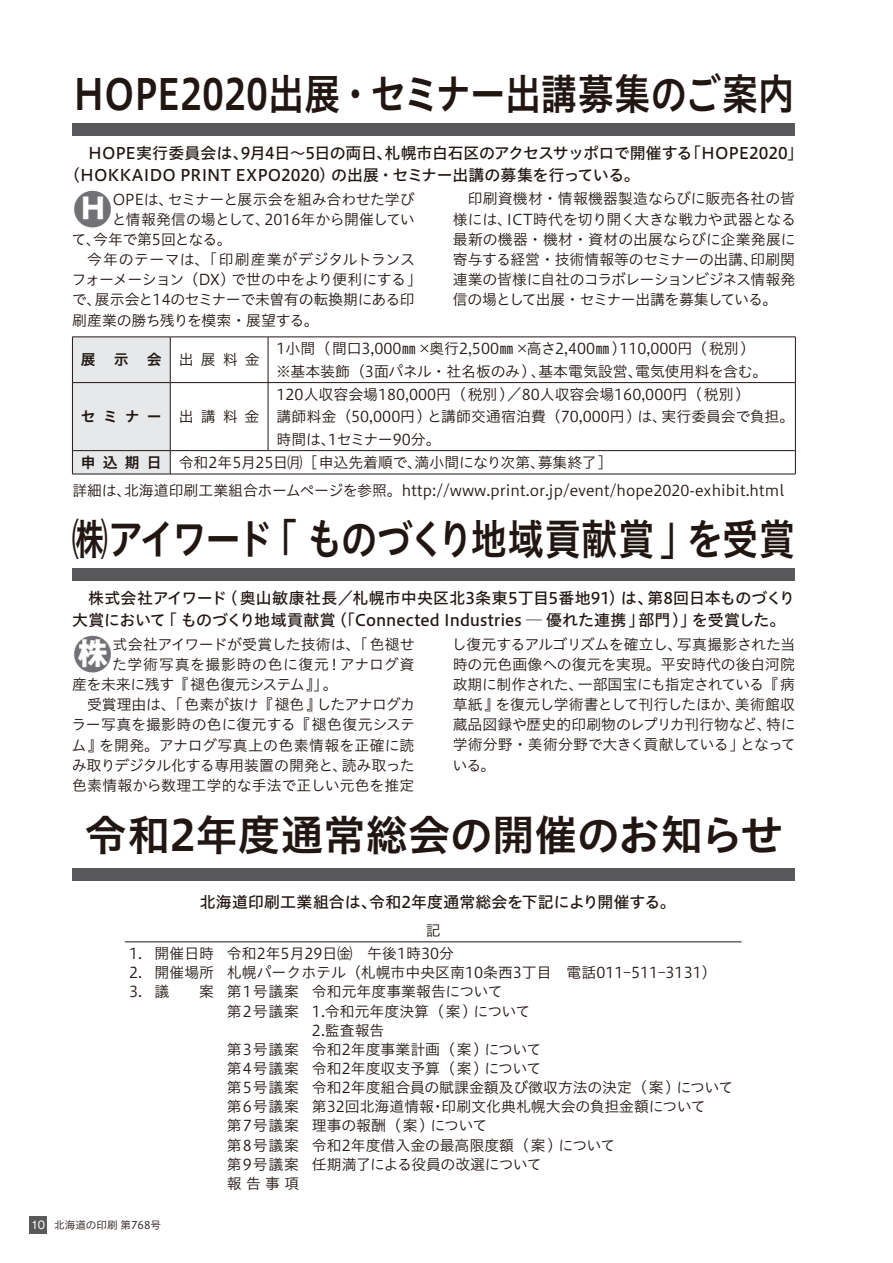
<style>
.page{position:relative;width:893px;height:1263px;background:#fff}
.page>*{position:absolute;margin:0;border:0;box-sizing:border-box;transform-origin:0 0}
.t1{font:42.45px "Hiragino UD Sans Std W6 90 msp RKSJ H";letter-spacing:-.005em;color:#211612;scale:.85 1}
.t2{font:42.45px "Hiragino UD Sans Std W6 90 msp RKSJ H";letter-spacing:-.045em;color:#211612;scale:.85 1}
.t3{font:42.45px "Hiragino UD Sans Std W6 90 msp RKSJ H";letter-spacing:-.005em;color:#211612}
.t4{font:41.7px "Hiragino UD Sans Std W3 90 msp RKSJ H";color:#727276}
.t5{font:15.9px/22.4px "Hiragino UD Sans Std W5 90 msp RKSJ H";color:#211612}
.t6{font:14.85px/20.2px "Hiragino UD Sans Std W3 90 msp RKSJ H";color:#211612;text-align:justify}
.t7{font:14.85px "Hiragino UD Sans Std W3 90 msp RKSJ H";letter-spacing:-.025em;color:#211612}
.t8{font:14.85px "Hiragino UD Sans Std W3 90 msp RKSJ H";letter-spacing:-.02em;color:#211612}
.t9{font:14.85px "Hiragino UD Sans Std W3 90 msp RKSJ H";letter-spacing:-.045em;color:#211612}
.t10{font:14.85px "Hiragino UD Sans Std W3 90 msp RKSJ H";letter-spacing:.02em;color:#211612}
.t11{font:14.85px "Hiragino UD Sans Std W3 90 msp RKSJ H";letter-spacing:.03em;color:#211612}
.t12{font:14.85px "Hiragino UD Sans Std W3 90 msp RKSJ H";letter-spacing:.045em;color:#211612}
.t13{font:14.85px "Hiragino UD Sans Std W3 90 msp RKSJ H";letter-spacing:-.03em;color:#211612}
.t14{font:14.85px "Hiragino UD Sans Std W6 90 msp RKSJ H";color:#211612}
.t15{font:10.65px "Hiragino UD Sans Std W3 90 msp RKSJ H";color:#211612}
.s1{font-family:"PA1 Gothic Std Bold 90 msp RKSJ H";font-size:30.9px;color:#fff}
.s2{font-family:"Hiragino UD Sans Std W6 90 msp RKSJ H"}
.s3{font-family:"Hiragino UD Sans Std W3 90 msp RKSJ H"}
.s4{font-family:"Gothic MB101 Pro Regular 90 msp RKSJ H";color:#fff}
</style>
<div class="page">
<div style="left:30px;top:1216px;width:17px;height:17px;background:#59595b"></div>
<hr style="left:170px;top:337px;width:98px;height:1px;background:#211613">
<hr style="left:268px;top:337px;width:527px;height:1px;background:#211613">
<hr style="left:268px;top:337px;width:1px;height:45px;background:#211613">
<hr style="left:795px;top:337px;width:1px;height:45px;background:#211613">
<hr style="left:170px;top:382px;width:98px;height:1px;background:#211613">
<hr style="left:268px;top:382px;width:527px;height:1px;background:#211613">
<hr style="left:268px;top:383px;width:1px;height:67px;background:#211613">
<hr style="left:795px;top:383px;width:1px;height:67px;background:#211613">
<hr style="left:170px;top:450px;width:98px;height:1px;background:#211613">
<svg style="left:72px;top:337px;width:99px;height:137px;background:#ddddde"></svg>
<hr style="left:268px;top:450px;width:527px;height:1px;background:#211613">
<svg style="left:795px;top:451px;width:1px;height:23px"></svg>
<hr style="left:72px;top:474px;width:196px;height:1px;background:#211613">
<hr style="left:268px;top:474px;width:527px;height:1px;background:#211613">
<div style="left:72px;top:123px;width:723px;height:13px;background:#59595b"></div>
<div style="left:72px;top:869px;width:723px;height:12px;background:#59595b"></div>
<hr style="left:125px;top:942px;width:616px;height:1px;background:#211612">
<div style="left:72px;top:568px;width:723px;height:13px;background:#59595b"></div>
<h1 class="t1" style="left:73px;top:78px;width:850px">HOPE2020出展・セミナー出講募集のご案内</h1>
<p class="t5" style="left:64px;top:144px;width:740px;text-indent:24px">HOPE実行委員会は、9月4日～5日の両日、札幌市白石区のアクセスサッポロで開催する「HOPE2020」（HOKKAIDO PRINT EXPO2020）の出展・セミナー出講の募集を行っている。</p>
<h2 class="t4" style="left:72px;top:193px;width:43px">●<span class="s1">H</span></h2>
<p class="t6" style="left:113px;top:191px;width:303px">OPEは、セミナーと展示会を組み合わせた学び</p>
<p class="t6" style="left:453px;top:191px;width:344px;text-indent:15px">印刷資機材・情報機器製造ならびに販売各社の皆様には、ICT時代を切り開く大きな戦力や武器となる最新の機器・機材・資材の出展ならびに企業発展に寄与する経営・技術情報等のセミナーの出講、印刷関連業の皆様に自社のコラボレーションビジネス情報発信の場として出展・セミナー出講を募集している。</p>
<p class="t6" style="left:112px;top:211px;width:305px">と情報発信の場として、2016年から開催してい</p>
<p class="t7" style="left:72px;top:234px;width:161px">て、今年で第5回となる。</p>
<p class="t11" style="left:87px;top:254px;width:329px">今年のテーマは、「印刷産業がデジタルトランス</p>
<p class="t9" style="left:71px;top:274px;width:352px">フォーメーション（DX）で世の中をより便利にする」</p>
<p class="t7" style="left:72px;top:294px;width:344px">で、展示会と14のセミナーで未曽有の転換期にある印</p>
<p class="t7" style="left:72px;top:315px;width:248px">刷産業の勝ち残りを模索・展望する。</p>
<p class="t6" style="left:81px;top:352px;width:180px"><span class="s2">展 示 会</span> 出展料金</p>
<p class="t6" style="left:276px;top:339px;width:493px;line-height:22.4px">1小間（間口3,000㎜ ×奥行2,500㎜ ×高さ2,400㎜）110,000円（税別）※基本装飾（3面パネル・社名板のみ）、基本電気設営、電気使用料を含む。</p>
<p class="t14" style="left:81px;top:411px;width:180px">セミナー <span class="s3">出講料金</span></p>
<p class="t6" style="left:277px;top:386px;width:475px">120人収容会場180,000円（税別）／80人収容会場160,000円（税別）</p>
<p class="t6" style="left:277px;top:409px;width:519px">講師料金（50,000円）と講師交通宿泊費（70,000円）は、実行委員会で負担。</p>
<p class="t8" style="left:277px;top:433px;width:166px">時間は、1セミナー90分。</p>
<p class="t6" style="left:81px;top:454px;width:533px"><span class="s2">申込期日</span> 令和2年5月25日㈪［申込先着順で、満小間になり次第、募集終了］</p>
<p class="t6" style="left:72px;top:482px;width:713px">詳細は、北海道印刷工業組合ホームページを参照。http://www.print.or.jp/event/hope2020-exhibit.html</p>
<h1 class="t2" style="left:72px;top:523px;width:852px">㈱アイワード「ものづくり地域貢献賞」を受賞</h1>
<p class="t5" style="left:72px;top:589px;width:724px;text-indent:16px">株式会社アイワード（奥山敏康社長／札幌市中央区北3条東5丁目5番地91）は、第8回日本ものづくり大賞において「ものづくり地域貢献賞（「Connected Industries ─ 優れた連携」部門）」を受賞した。</p>
<h2 class="t4" style="left:72px;top:638px;width:43px">●<span class="s1">株</span></h2>
<p class="t6" style="left:113px;top:636px;width:304px">式会社アイワードが受賞した技術は、「色褪せ</p>
<p class="t6" style="left:452px;top:636px;width:345px">し復元するアルゴリズムを確立し、写真撮影された当時の元色画像への復元を実現。平安時代の後白河院政期に制作された、一部国宝にも指定されている『病草紙』を復元し学術書として刊行したほか、美術館収蔵品図録や歴史的印刷物のレプリカ刊行物など、特に学術分野・美術分野で大きく貢献している」となっている。</p>
<p class="t12" style="left:112px;top:659px;width:304px">た学術写真を撮影時の色に復元！アナログ資</p>
<p class="t13" style="left:72px;top:679px;width:267px">産を未来に残す『褪色復元システム』」。</p>
<p class="t7" style="left:87px;top:699px;width:329px">受賞理由は、「色素が抜け『褪色』したアナログカ</p>
<p class="t6" style="left:71px;top:717px;width:345px">ラー写真を撮影時の色に復元する『褪色復元システ</p>
<p class="t10" style="left:72px;top:739px;width:344px">ム』を開発。アナログ写真上の色素情報を正確に読</p>
<p class="t6" style="left:72px;top:757px;width:345px">み取りデジタル化する専用装置の開発と、読み取った</p>
<p class="t6" style="left:72px;top:777px;width:344px">色素情報から数理工学的な手法で正しい元色を推定</p>
<h1 class="t3" style="left:84px;top:819px;width:700px">令和2年度通常総会の開催のお知らせ</h1>
<p class="t5" style="left:200px;top:893px;width:477px">北海道印刷工業組合は、令和2年度通常総会を下記により開催する。</p>
<p class="t6" style="left:426px;top:922px;width:16px">記</p>
<p class="t6" style="left:129px;top:946px;width:326px">1. 開催日時 令和2年5月29日㈮　午後1時30分</p>
<p class="t6" style="left:129px;top:965px;width:589px">2. 開催場所 札幌パークホテル（札幌市中央区南10条西3丁目　電話011-511-3131）</p>
<p class="t6" style="left:129px;top:984px;width:42px">3. 議</p>
<p class="t6" style="left:199px;top:984px;width:305px">案 第1号議案 令和元年度事業報告について</p>
<p class="t6" style="left:227px;top:1003px;width:305px">第2号議案 1.令和元年度決算（案）について</p>
<p class="t6" style="left:312px;top:1022px;width:74px">2.監査報告</p>
<p class="t6" style="left:227px;top:1041px;width:316px">第3号議案 令和2年度事業計画（案）について</p>
<p class="t6" style="left:227px;top:1060px;width:316px">第4号議案 令和2年度収支予算（案）について</p>
<p class="t6" style="left:227px;top:1079px;width:508px">第5号議案 令和2年度組合員の賦課金額及び徴収方法の決定（案）について</p>
<p class="t6" style="left:227px;top:1099px;width:480px">第6号議案 第32回北海道情報･印刷文化典札幌大会の負担金額について</p>
<p class="t6" style="left:227px;top:1118px;width:262px">第7号議案 理事の報酬（案）について</p>
<p class="t6" style="left:227px;top:1137px;width:390px">第8号議案 令和2年度借入金の最高限度額（案）について</p>
<p class="t8" style="left:227px;top:1159px;width:316px">第9号議案 任期満了による役員の改選について</p>
<p class="t6" style="left:227px;top:1175px;width:74px">報告事項</p>
<p class="t15" style="left:31px;top:1221px;width:131px"><span class="s4">10</span> 北海道の印刷 第768号</p>
</div>
